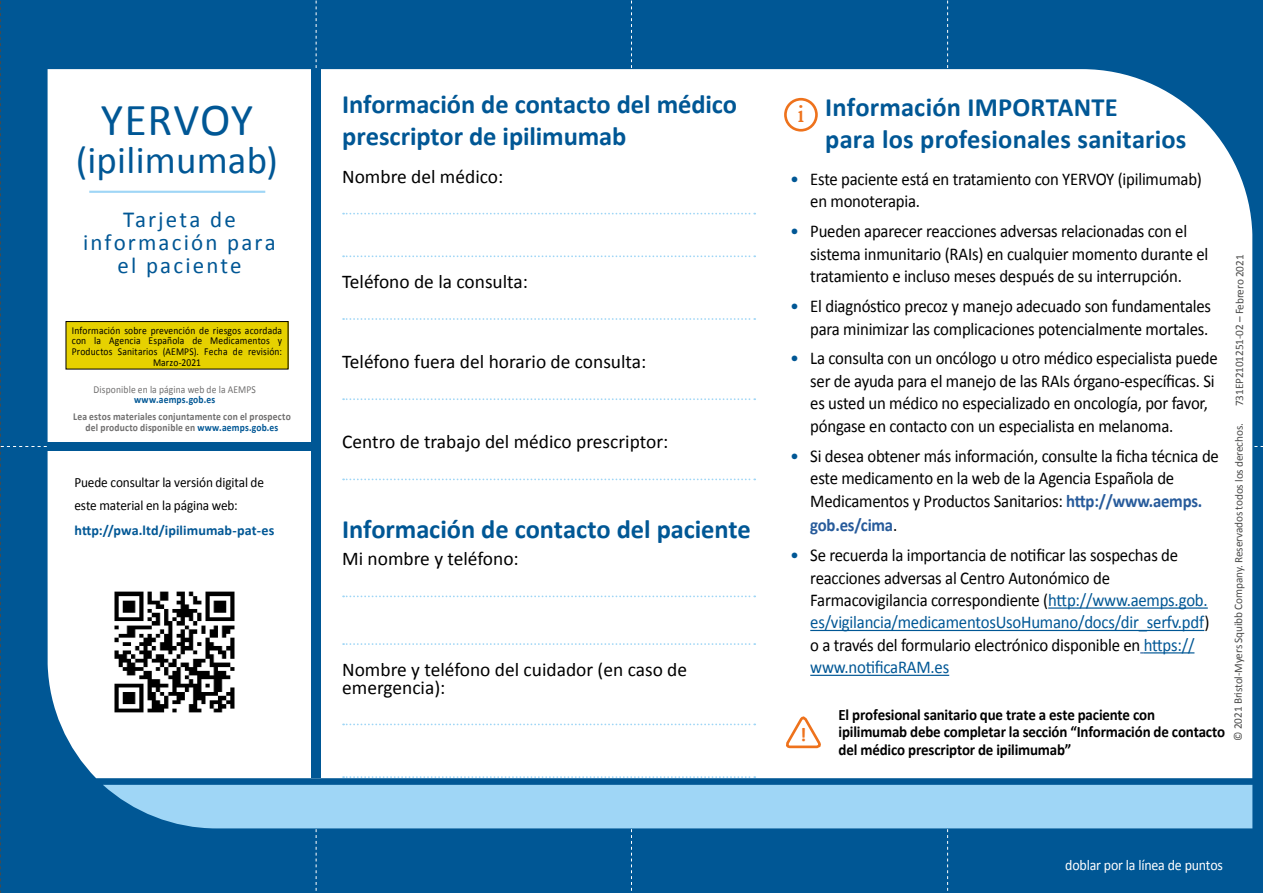
<style>
.page{position:relative;width:1263px;height:893px;background:#005795}
.page>*{position:absolute;margin:0;border:0;box-sizing:border-box;transform-origin:0 0}
.t1{font:45.9px "Calibri";letter-spacing:.015em;color:#005795}
.t2{font:38.85px "Calibri";letter-spacing:.005em;color:#005795}
.t3{font:700 26.55px/31.8px "Calibri";color:#005795}
.t4{font:26.55px "Brighton Medium Plain";color:#ee721c}
.t5{font:22.95px/23px "Calibri";letter-spacing:.095em;color:#005795;text-align:center}
.t6{font:19.35px/17.7px "Calibri";color:#000}
.t7{font:700 19.35px "Calibri";color:#ee721c}
.t8{font:18px/22.4px "Calibri";letter-spacing:-.015em;color:#000;scale:.93 1}
.t9{font:700 18px "Calibri";letter-spacing:-.015em;color:#275b9b;scale:.93 1}
.t10{font:700 15.9px/17.7px "Calibri";letter-spacing:-.01em;color:#000;scale:.94 1}
.t11{font:15px "Calibri";letter-spacing:-.015em;color:#fff;scale:.93 1}
.t12{font:14.1px/23px "Calibri";letter-spacing:-.01em;color:#000;scale:.94 1}
.t13{font:700 14.1px "Calibri";letter-spacing:.005em;color:#005795}
.t14{font:11.55px "Calibri";letter-spacing:-.015em;color:#4a4a49}
.t15{font:10.65px/10.6px "Calibri";letter-spacing:.015em;color:#000;text-align:center;scale:.9 1}
.t16{font:700 10.65px/10.6px "Calibri";letter-spacing:.02em;color:#706f6f;text-align:center;scale:.9 1}
.t17{font:10.65px "Calibri";letter-spacing:.015em;color:#706f6f;scale:.9 1}
.t18{font:700 10.65px "Calibri";letter-spacing:.02em;color:#005795;scale:.9 1}
.s1{color:#005795}
.s2{font-weight:700;color:#275b9b}
.s3{font-weight:400;color:#000}
</style>
<div class="page">
<div style="left:103px;top:785px;width:1149px;height:43px;background:#9fd6f6"></div>
<div style="left:48px;top:69px;width:1204px;height:709px;background:#fff"></div>
<svg style="left:343px;top:213px;width:412px;height:1px"></svg>
<svg style="left:343px;top:255px;width:412px;height:2px"></svg>
<svg style="left:343px;top:318px;width:412px;height:2px"></svg>
<svg style="left:343px;top:398px;width:412px;height:2px"></svg>
<svg style="left:343px;top:478px;width:412px;height:2px"></svg>
<svg style="left:343px;top:595px;width:412px;height:2px"></svg>
<svg style="left:343px;top:643px;width:412px;height:2px"></svg>
<svg style="left:343px;top:723px;width:412px;height:2px"></svg>
<svg style="left:343px;top:776px;width:412px;height:2px"></svg>
<hr style="left:1048px;top:607px;width:160px;height:2px;background:#005795">
<hr style="left:810px;top:630px;width:394px;height:1px;background:#005795">
<hr style="left:1144px;top:652px;width:50px;height:1px;background:#005795">
<hr style="left:810px;top:675px;width:139px;height:1px;background:#005795">
<div style="left:784px;top:98px;width:34px;height:34px;border:3px solid #ee721c;border-radius:50%"></div>
<svg style="left:784px;top:715px;width:37px;height:37px"></svg>
<hr style="left:89px;top:191px;width:176px;height:2px;background:#9fd6f6">
<div style="left:66px;top:322px;width:222px;height:47px;background:#e6d100"></div>
<div style="left:66px;top:321px;width:222px;height:48px;border:1px solid #000"></div>
<img style="left:98px;top:575px;width:153px;height:153px">
<div style="left:312px;top:56px;width:9px;height:722px;background:#005795"></div>
<div style="left:34px;top:442px;width:286px;height:9px;background:#005795"></div>
<svg style="left:316px;top:0;width:1px;height:68px"></svg>
<svg style="left:316px;top:829px;width:1px;height:62px"></svg>
<svg style="left:947px;top:0;width:1px;height:68px"></svg>
<svg style="left:947px;top:829px;width:1px;height:62px"></svg>
<svg style="left:631px;top:0;width:1px;height:68px"></svg>
<svg style="left:631px;top:829px;width:1px;height:62px"></svg>
<svg style="left:0;top:1px;width:47px;height:892px"></svg>
<h1 class="t1" style="left:101px;top:91px;width:154px">YERVOY</h1>
<h2 class="t2" style="left:76px;top:136px;width:204px">(ipilimumab)</h2>
<p class="t5" style="left:83px;top:207px;width:194px">Tarjeta de información para el paciente</p>
<p class="t15" style="left:72px;top:324px;width:235px">Información sobre prevención de riesgos acordada con la Agencia Española de Medicamentos y Productos Sanitarios (AEMPS). Fecha de revisión:<br>Marzo-2021</p>
<p class="t17" style="left:93px;top:383px;width:182px">Disponible en la página web de la AEMPS</p>
<p class="t18" style="left:134px;top:392px;width:92px">www.aemps.gob.es</p>
<p class="t16" style="left:73px;top:411px;width:243px">Lea estos materiales conjuntamente con el prospecto del producto disponible en <span class="s1">www.aemps.gob.es</span></p>
<p class="t12" style="left:74px;top:470px;width:203px">Puede consultar la versión digital de este material en la página web:</p>
<p class="t13" style="left:74px;top:521px;width:202px">http://pwa.ltd/ipilimumab-pat-es</p>
<h3 class="t3" style="left:342px;top:88px;width:396px">Información de contacto del médico prescriptor de ipilimumab</h3>
<p class="t6" style="left:342px;top:167px;width:163px">Nombre del médico:</p>
<p class="t6" style="left:342px;top:272px;width:187px">Teléfono de la consulta:</p>
<p class="t6" style="left:342px;top:352px;width:306px">Teléfono fuera del horario de consulta:</p>
<p class="t6" style="left:342px;top:432px;width:328px">Centro de trabajo del médico prescriptor:</p>
<h3 class="t3" style="left:342px;top:512px;width:410px">Información de contacto del paciente</h3>
<p class="t6" style="left:342px;top:549px;width:178px">Mi nombre y teléfono:</p>
<p class="t6" style="left:342px;top:660px;width:346px">Nombre y teléfono del cuidador (en caso de emergencia):</p>
<h3 class="t3" style="left:825px;top:90px;width:363px">Información IMPORTANTE<br>para los profesionales sanitarios</h3>
<p class="t8" style="left:810px;top:167px;width:423px;text-indent:-20px"><span class="s1">•</span> Este paciente está en tratamiento con YERVOY (ipilimumab) en monoterapia.</p>
<p class="t8" style="left:810px;top:219px;width:430px;text-indent:-20px"><span class="s1">•</span> Pueden aparecer reacciones adversas relacionadas con el sistema inmunitario (RAIs) en cualquier momento durante el tratamiento e incluso meses después de su interrupción.</p>
<p class="t8" style="left:790px;top:294px;width:454px;text-align:right"><span class="s1">•</span> El diagnóstico precoz y manejo adecuado son fundamentales para minimizar las complicaciones potencialmente mortales.</p>
<p class="t8" style="left:810px;top:346px;width:440px;text-indent:-20px"><span class="s1">•</span> La consulta con un oncólogo u otro médico especialista puede ser de ayuda para el manejo de las RAIs órgano-específicas. Si es usted un médico no especializado en oncología, por favor, póngase en contacto con un especialista en melanoma.</p>
<p class="t8" style="left:810px;top:444px;width:441px;text-indent:-20px"><span class="s1">•</span> Si desea obtener más información, consulte la ficha técnica de este medicamento en la web de la Agencia Española de<br>Medicamentos y Productos Sanitarios: <span class="s2">http://www.aemps.</span></p>
<p class="t9" style="left:810px;top:512px;width:95px">gob.es/cima<span class="s3">.</span></p>
<p class="t8" style="left:810px;top:543px;width:431px;text-indent:-20px"><span class="s1">•</span> Se recuerda la importancia de notificar las sospechas de reacciones adversas al Centro Autonómico de Farmacovigilancia correspondiente (<span class="s1">http://www.aemps.gob. es/vigilancia/medicamentosUsoHumano/docs/dir_serfv.pdf</span>) o a través del formulario electrónico disponible en <span class="s1">https:// www.notificaRAM.es</span></p>
<h3 class="t4" style="left:798px;top:98px;width:8px">i</h3>
<p class="t7" style="left:800px;top:721px;width:8px">!</p>
<p class="t10" style="left:839px;top:705px;width:413px">El profesional sanitario que trate a este paciente con ipilimumab debe completar la sección “Información de contacto del médico prescriptor de ipilimumab”</p>
<p class="t14" style="left:1232px;top:406px;width:153px;rotate:-90deg">731EP2101251-02 – Febrero 2021</p>
<p class="t14" style="left:1231px;top:741px;width:319px;rotate:-90deg">© 2021 Bristol-Myers Squibb Company. Reservados todos los derechos.</p>
<p class="t11" style="left:1065px;top:856px;width:171px">doblar por la línea de puntos</p>
</div>
